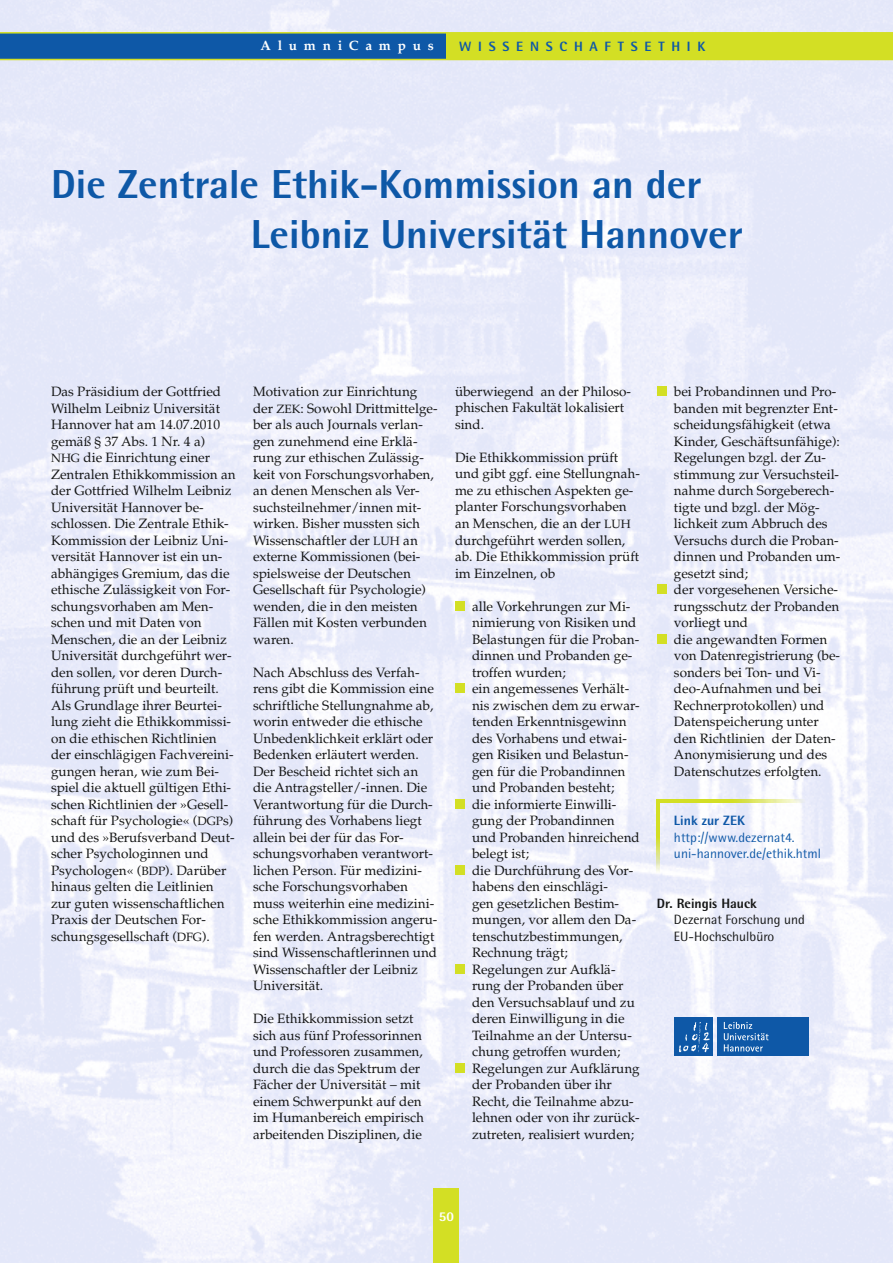
<style>
.page{position:relative;width:893px;height:1263px;background:#fff}
.page>*{position:absolute;margin:0;border:0;box-sizing:border-box;transform-origin:0 0}
.t1{font:800 40.5px/49.5px "Rotis Semi Sans";color:#0e58a7}
.t2{font:13.5px/16.5px "Palatino";color:#151616}
.t3{font:13.5px/16.5px "Rotis Semi Sans";color:#0e58a7}
.t4{font:13.5px/16.5px "Rotis Semi Sans";color:#151616}
.t5{font:800 13.5px "Rotis Semi Sans";letter-spacing:.5em;color:#0e58a7}
.t6{font:800 13.5px "Rotis Semi Sans";color:#151616}
.t7{font:700 13.5px "Palatino";letter-spacing:.5em;color:#fff}
.t8{font:800 13.5px "Rotis Semi Sans";color:#0e58a7}
.t9{font:800 13.5px "Rotis Semi Sans";color:#fff}
.s1{font-size:12px}
</style>
<div class="page">
<img style="left:0;top:0;width:893px;height:1263px">
<div style="left:434px;top:1188px;width:25px;height:75px;background:#d3df24"></div>
<div style="left:0;top:33px;width:446px;height:27px;background:#0e58a7"></div>
<div style="left:446px;top:33px;width:447px;height:27px;background:#d3df24"></div>
<hr style="left:0;top:32px;width:893px;height:2px;background:#d3df24">
<hr style="left:0;top:59px;width:893px;height:1px;background:#d3df24">
<div style="left:455px;top:601px;width:9px;height:9px;background:#d3df24"></div>
<div style="left:455px;top:684px;width:9px;height:9px;background:#d3df24"></div>
<div style="left:455px;top:799px;width:9px;height:9px;background:#d3df24"></div>
<div style="left:455px;top:865px;width:9px;height:9px;background:#d3df24"></div>
<div style="left:455px;top:964px;width:9px;height:10px;background:#d3df24"></div>
<div style="left:455px;top:1063px;width:9px;height:10px;background:#d3df24"></div>
<div style="left:657px;top:387px;width:9px;height:9px;background:#d3df24"></div>
<div style="left:657px;top:585px;width:9px;height:9px;background:#d3df24"></div>
<div style="left:657px;top:634px;width:9px;height:10px;background:#d3df24"></div>
<div style="left:717px;top:1017px;width:91px;height:39px;background:#0e58a7"></div>
<div style="left:674px;top:1017px;width:39px;height:39px;background:#0e58a7"></div>
<svg style="left:679px;top:1022px;width:31px;height:30px"></svg>
<svg style="left:724px;top:1022px;width:45px;height:29px"></svg>
<hr style="left:657px;top:799px;width:3px;height:92px;background:#d3df24">
<hr style="left:657px;top:799px;width:185px;height:3px;background:#d3df24">
<p class="t7" style="left:260px;top:37px;width:175px">AlumniCampus</p>
<p class="t5" style="left:459px;top:37px;width:246px">Wissensc ha ftsethik</p>
<h1 class="t1" style="left:251px;top:159px;width:493px;text-indent:-200px">Die Zentrale Ethik-Kommission an der<br>Leibniz Universität Hannover</h1>
<p class="t2" style="left:51px;top:383px;width:186px">Das Präsidium der Gottfried<br>Wilhelm Leibniz Universität<br>Hannover hat am 14.07.2010 gemäß § 37 Abs. 1 Nr. 4 a)<br><span class="s1">NHG</span> die Einrichtung einer<br>Zentralen Ethikkommission an der Gottfried Wilhelm Leibniz<br>Universität Hannover be&shy;schlossen. Die Zentrale Ethik-<br>Kommission der Leibniz Uni&shy;versität Hannover ist ein un&shy;abhängiges Gremium, das die ethische Zulässigkeit von For&shy;schungsvorhaben am Men&shy;schen und mit Daten von<br>Menschen, die an der Leibniz<br>Universität durchgeführt wer&shy;den sollen, vor deren Durch&shy;führung prüft und beurteilt.<br>Als Grundlage ihrer Beurtei&shy;lung zieht die Ethikkommissi&shy;on die ethischen Richtlinien der einschlägigen Fachvereini&shy;gungen heran, wie zum Bei&shy;spiel die aktuell gültigen Ethi&shy;schen Richtlinien der »Gesell&shy;schaft für Psychologie« (<span class="s1">DGP</span>s) und des »Berufsverband Deut&shy;scher Psychologinnen und<br>Psychologen« (<span class="s1">BDP</span>). Darüber hinaus gelten die Leitlinien zur guten wissenschaftlichen<br>Praxis der Deutschen For&shy;schungsgesellschaft (<span class="s1">DFG</span>).</p>
<p class="t2" style="left:253px;top:383px;width:186px">Motivation zur Einrichtung der <span class="s1">ZEK</span>: Sowohl Drittmittelge&shy;ber als auch Journals verlan&shy;gen zunehmend eine Erklä&shy;rung zur ethischen Zulässig&shy;keit von Forschungsvorhaben, an denen Menschen als Ver&shy;suchsteilnehmer/innen mit&shy;wirken. Bisher mussten sich<br>Wissenschaftler der <span class="s1">LUH</span> an externe Kommissionen (bei&shy;spielsweise der Deutschen<br>Gesellschaft für Psychologie) wenden, die in den meisten<br>Fällen mit Kosten verbunden waren.</p>
<p class="t2" style="left:253px;top:664px;width:186px">Nach Abschluss des Verfah&shy;rens gibt die Kommission eine schriftliche Stellungnahme ab, worin entweder die ethische<br>Unbedenklichkeit erklärt oder<br>Bedenken erläutert werden.<br>Der Bescheid richtet sich an die Antragsteller/-innen. Die<br>Verantwortung für die Durch&shy;führung des Vorhabens liegt allein bei der für das For&shy;schungsvorhaben verantwort&shy;lichen Person. Für medizini&shy;sche Forschungsvorhaben muss weiterhin eine medizini&shy;sche Ethikkommission angeru&shy;fen werden. Antragsberechtigt sind Wissenschaftlerinnen und<br>Wissenschaftler der Leibniz<br>Universität.</p>
<p class="t2" style="left:253px;top:1010px;width:173px">Die Ethikkommission setzt sich aus fünf Professorinnen und Professoren zusammen, durch die das Spektrum der<br>Fächer der Universität – mit einem Schwerpunkt auf den im Humanbereich empirisch arbeitenden Disziplinen, die</p>
<p class="t2" style="left:455px;top:383px;width:178px">überwiegend an der Philoso&shy;phischen Fakultät lokalisiert sind.</p>
<p class="t2" style="left:455px;top:449px;width:186px">Die Ethikkommission prüft und gibt ggf. eine Stellungnah&shy;me zu ethischen Aspekten ge&shy;planter Forschungsvorhaben an Menschen, die an der <span class="s1">LUH </span>durchgeführt werden sollen, ab. Die Ethikkommission prüft im Einzelnen, ob</p>
<p class="t2" style="left:472px;top:598px;width:169px">alle Vorkehrungen zur Mi&shy;nimierung von Risiken und<br>Belastungen für die Proban&shy;dinnen und Probanden ge&shy;troffen wurden;<br>ein angemessenes Verhält&shy;nis zwischen dem zu erwar&shy;tenden Erkenntnisgewinn des Vorhabens und etwai&shy;gen Risiken und Belastun&shy;gen für die Probandinnen und Probanden besteht;<br>die informierte Einwilli&shy;gung der Probandinnen und Probanden hinreichend belegt ist;<br>die Durchführung des Vor&shy;habens den einschlägi-<br>gen gesetzlichen Bestim&shy;mungen, vor allem den Da&shy;tenschutzbestimmungen,<br>Rechnung trägt;<br>Regelungen zur Aufklä&shy;rung der Probanden über den Versuchsablauf und zu deren Einwilligung in die<br>Teilnahme an der Untersu&shy;chung getroffen wurden;<br>Regelungen zur Aufklärung der Probanden über ihr<br>Recht, die Teilnahme abzu&shy;lehnen oder von ihr zurück&shy;zutreten, realisiert wurden;</p>
<p class="t2" style="left:674px;top:383px;width:168px">bei Probandinnen und Pro&shy;banden mit begrenzter Ent&shy;scheidungsfähigkeit (etwa<br>Kinder, Geschäftsunfähige):<br>Regelungen bzgl. der Zu&shy;stimmung zur Versuchsteil&shy;nahme durch Sorgeberech&shy;tigte und bzgl. der Mög&shy;lichkeit zum Abbruch des<br>Versuchs durch die Proban&shy;dinnen und Probanden um&shy;gesetzt sind;<br>der vorgesehenen Versiche&shy;rungsschutz der Probanden vorliegt und<br>die angewandten Formen von Datenregistrierung (be&shy;sonders bei Ton- und Vi&shy;deo-Aufnahmen und bei<br>Rechnerprotokollen) und<br>Datenspeicherung unter den Richtlinien der Daten-<br>Anonymisierung und des<br>Datenschutzes erfolgten.</p>
<p class="t8" style="left:674px;top:812px;width:65px">Link zur ZEK</p>
<p class="t3" style="left:674px;top:829px;width:149px">http://www.dezernat4. uni-hannover.de/ethik.html</p>
<p class="t6" style="left:657px;top:894px;width:101px">Dr. Reingis Hauck</p>
<p class="t4" style="left:674px;top:911px;width:132px">Dezernat Forschung und<br>EU-Hochschulbüro</p>
<p class="t9" style="left:439px;top:1208px;width:17px">50</p>
</div>
